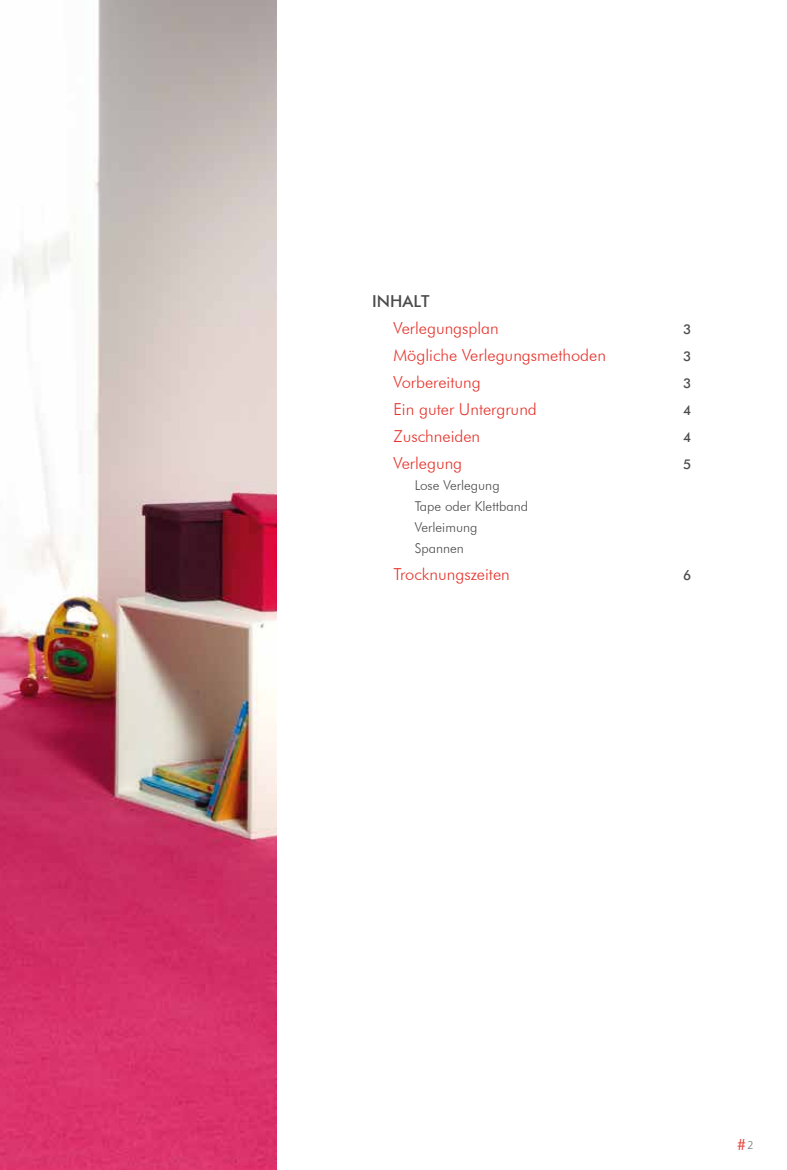
<style>
.page{position:relative;width:787px;height:1170px;background:#fff}
.page>*{position:absolute;margin:0;border:0;box-sizing:border-box;transform-origin:0 0}
.t1{font:300 16.5px "Futura BT";color:#e5352c}
.t2{font:500 16.5px "Futura BT";color:#4b4b4d}
.t3{font:300 15.75px "Frutiger";color:#e5352c}
.t4{font:300 13.5px/21px "Futura BT";color:#4b4b4d}
.t5{font:500 13.5px "Futura BT";color:#4b4b4d}
.s1{font-size:11.25px;color:#7b7c7e}
</style>
<div class="page">
<img style="left:0;top:0;width:276px;height:1169px">
<p class="t2" style="left:372px;top:291px;width:59px">INHALT</p>
<p class="t1" style="left:393px;top:318px;width:107px">Verlegungsplan</p>
<p class="t5" style="left:683px;top:321px;width:10px">3</p>
<p class="t1" style="left:393px;top:345px;width:214px">Mögliche Verlegungsmethoden</p>
<p class="t5" style="left:683px;top:348px;width:10px">3</p>
<p class="t1" style="left:393px;top:372px;width:89px">Vorbereitung</p>
<p class="t5" style="left:683px;top:375px;width:10px">3</p>
<p class="t1" style="left:393px;top:399px;width:145px">Ein guter Untergrund</p>
<p class="t5" style="left:683px;top:402px;width:10px">4</p>
<p class="t1" style="left:393px;top:426px;width:88px">Zuschneiden</p>
<p class="t5" style="left:683px;top:429px;width:10px">4</p>
<p class="t1" style="left:393px;top:453px;width:70px">Verlegung</p>
<p class="t5" style="left:683px;top:456px;width:10px">5</p>
<p class="t4" style="left:415px;top:475px;width:115px">Lose Verlegung<br>Tape oder Klettband<br>Verleimung<br>Spannen</p>
<p class="t1" style="left:393px;top:564px;width:118px">Trocknungszeiten</p>
<p class="t5" style="left:683px;top:567px;width:10px">6</p>
<p class="t3" style="left:737px;top:1135px;width:18px">#<span class="s1">2</span></p>
</div>
